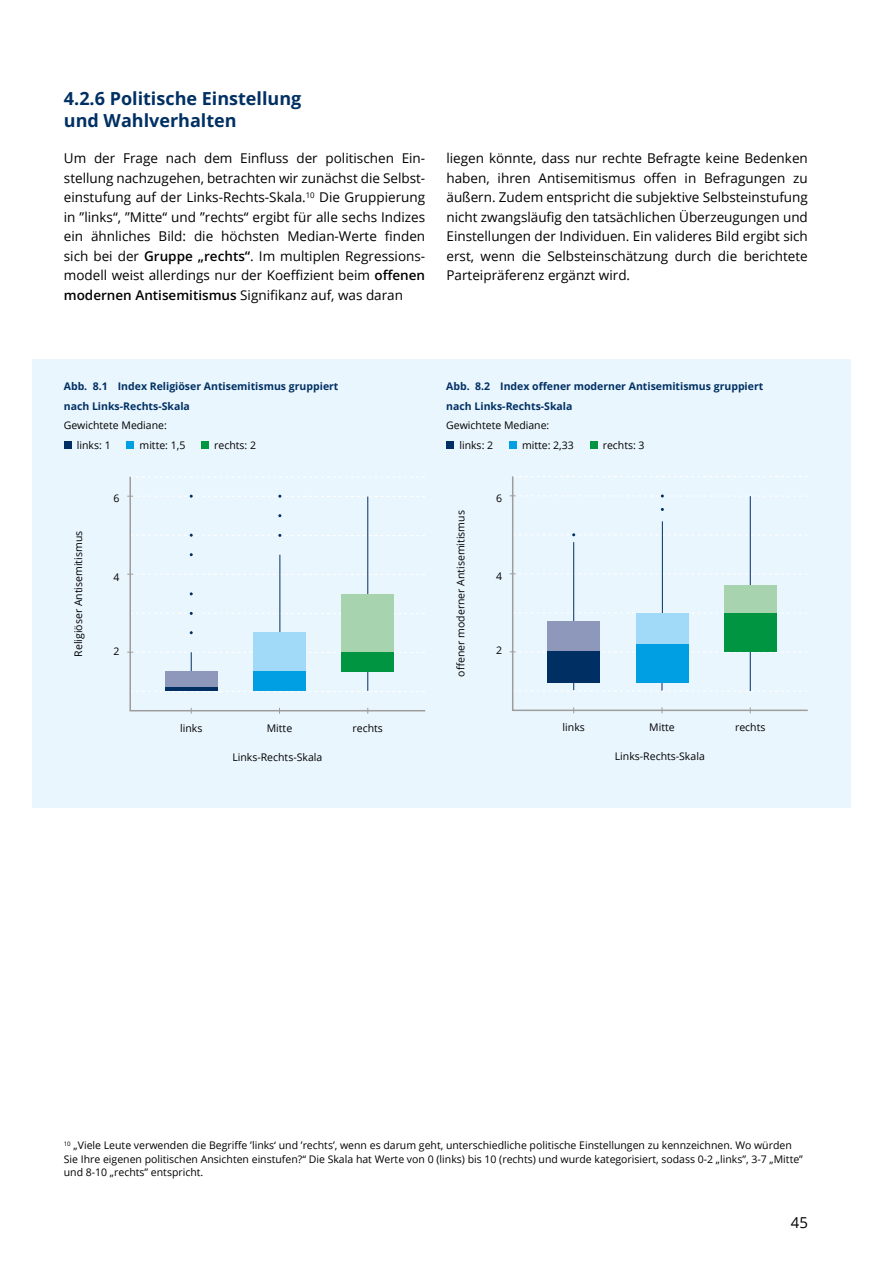
<style>
.page{position:relative;width:893px;height:1263px;background:#fff}
.page>*{position:absolute;margin:0;border:0;box-sizing:border-box;transform-origin:0 0}
.t1{font:700 18px/22.5px "Open Sans";color:#003063}
.t2{font:15px "Open Sans";color:#000}
.t3{font:13.5px/19.5px "Open Sans";color:#000;text-align:justify}
.t4{font:10.5px/19.5px "Open Sans";color:#000}
.t5{font:700 10.5px/19.5px "Open Sans";color:#003063}
.s1{font-weight:600}
</style>
<div class="page">
<div style="left:32px;top:359px;width:818px;height:449px;background:#eaf6fe"></div>
<div style="left:64px;top:441px;width:8px;height:8px;background:#003063"></div>
<div style="left:126px;top:441px;width:8px;height:8px;background:#009fe3"></div>
<div style="left:201px;top:441px;width:8px;height:8px;background:#009641"></div>
<svg style="left:129px;top:476px;width:297px;height:236px"></svg>
<div style="left:446px;top:441px;width:8px;height:7px;background:#003063"></div>
<div style="left:509px;top:441px;width:8px;height:7px;background:#009fe3"></div>
<div style="left:590px;top:441px;width:7px;height:7px;background:#009641"></div>
<svg style="left:511px;top:476px;width:297px;height:236px"></svg>
<h1 class="t1" style="left:64px;top:86px;width:239px">4.2.6 Politische Einstellung und Wahlverhalten</h1>
<p class="t3" style="left:64px;top:148px;width:363px">Um der Frage nach dem Einfluss der politischen Ein&shy;stellung nachzugehen, betrachten wir zunächst die Selbst&shy;einstufung auf der Links-Rechts-Skala.<sup>10</sup> Die Gruppierung in ”links“, ”Mitte“ und ”rechts“ ergibt für alle sechs Indizes ein ähnliches Bild: die höchsten Median-Werte finden sich bei der <span class="s1">Gruppe „rechts“</span>. Im multiplen Regressions&shy;modell weist allerdings nur der Koeffizient beim <span class="s1">offenen modernen Antisemitismus</span> Signifikanz auf, was daran</p>
<p class="t3" style="left:446px;top:148px;width:363px">liegen könnte, dass nur rechte Befragte keine Bedenken haben, ihren Antisemitismus offen in Befragungen zu äußern. Zudem entspricht die subjektive Selbsteinstufung nicht zwangsläufig den tatsächlichen Überzeugungen und Einstellungen der Individuen. Ein valideres Bild ergibt sich erst, wenn die Selbsteinschätzung durch die berichtete Parteipräferenz ergänzt wird.</p>
<p class="t5" style="left:64px;top:377px;width:276px">Abb. 8.1 Index Religiöser Antisemitismus gruppiert nach Links-Rechts-Skala</p>
<p class="t4" style="left:77px;top:416px;width:92px;text-indent:-13px">Gewichtete Mediane: links: 1</p>
<p class="t4" style="left:140px;top:435px;width:47px">mitte: 1,5</p>
<p class="t4" style="left:214px;top:435px;width:43px">rechts: 2</p>
<p class="t5" style="left:446px;top:376px;width:319px">Abb. 8.2 Index offener moderner Antisemitismus gruppiert nach Links-Rechts-Skala</p>
<p class="t4" style="left:459px;top:415px;width:92px;text-indent:-13px">Gewichtete Mediane: links: 2</p>
<p class="t4" style="left:522px;top:435px;width:53px">mitte: 2,33</p>
<p class="t4" style="left:603px;top:435px;width:43px">rechts: 3</p>
<p class="t4" style="left:114px;top:488px;width:8px">6</p>
<p class="t4" style="left:496px;top:488px;width:8px">6</p>
<p class="t4" style="left:68px;top:657px;width:127px;rotate:-90deg">Religiöser Antisemitismus</p>
<p class="t4" style="left:114px;top:567px;width:8px">4</p>
<p class="t4" style="left:114px;top:641px;width:8px">2</p>
<p class="t4" style="left:451px;top:677px;width:168px;rotate:-90deg">offener moderner Antisemitismus</p>
<p class="t4" style="left:496px;top:566px;width:8px">4</p>
<p class="t4" style="left:496px;top:641px;width:8px">2</p>
<p class="t4" style="left:180px;top:718px;width:24px">links</p>
<p class="t4" style="left:267px;top:718px;width:27px">Mitte</p>
<p class="t4" style="left:353px;top:718px;width:32px">rechts</p>
<p class="t4" style="left:563px;top:717px;width:24px">links</p>
<p class="t4" style="left:649px;top:717px;width:27px">Mitte</p>
<p class="t4" style="left:735px;top:717px;width:32px">rechts</p>
<p class="t4" style="left:232px;top:747px;width:91px">Links-Rechts-Skala</p>
<p class="t4" style="left:615px;top:746px;width:91px">Links-Rechts-Skala</p>
<p class="t4" style="left:64px;top:1138px;width:741px;line-height:13.5px"><sup>10</sup> „Viele Leute verwenden die Begriffe ’links‘ und ’rechts’, wenn es darum geht, unterschiedliche politische Einstellungen zu kennzeichnen. Wo würden<br>Sie Ihre eigenen politischen Ansichten einstufen?“ Die Skala hat Werte von 0 (links) bis 10 (rechts) und wurde kategorisiert, sodass 0-2 „links”, 3-7 „Mitte” und 8-10 „rechts” entspricht.</p>
<p class="t2" style="left:791px;top:1212px;width:19px">45</p>
</div>
